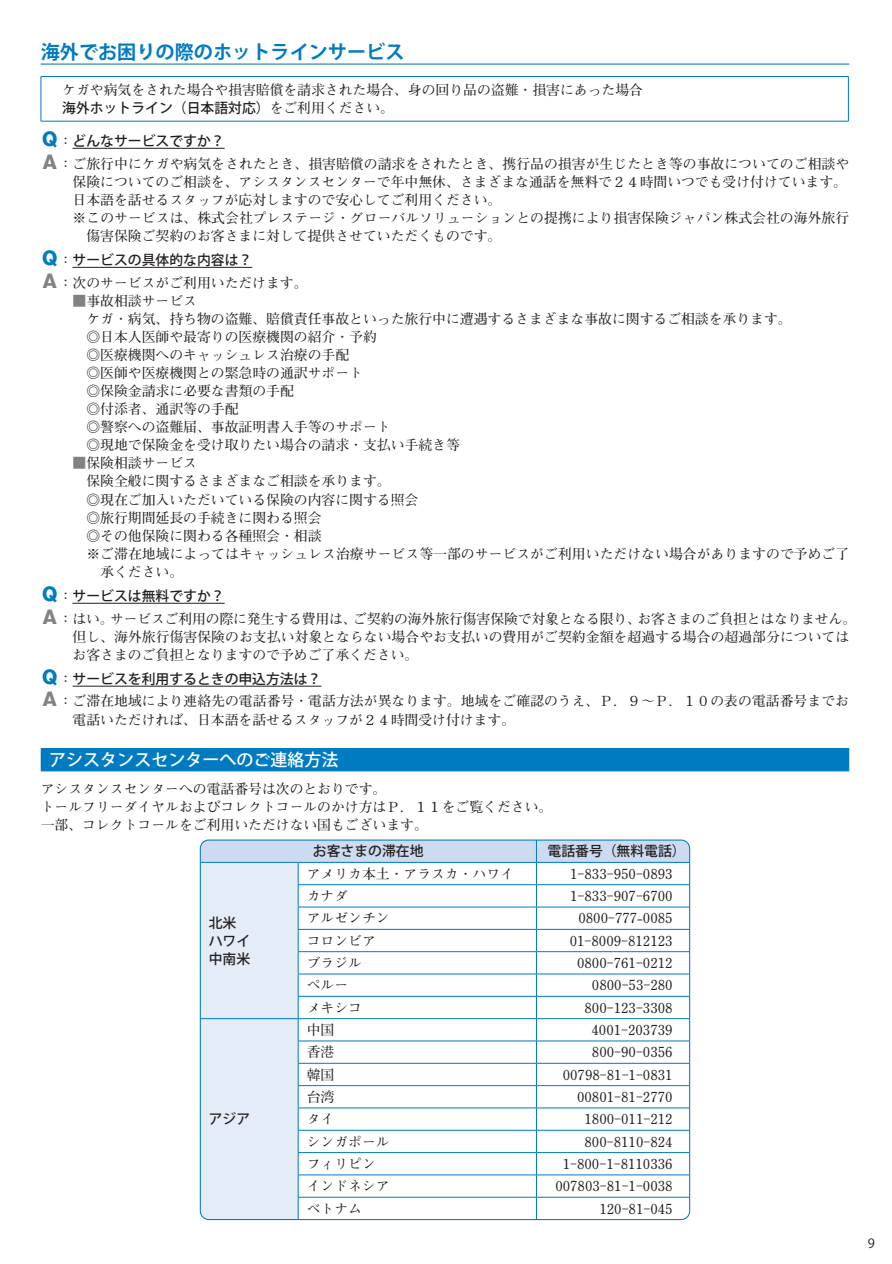
<style>
.page{position:relative;width:892px;height:1264px;background:#fff}
.page>*{position:absolute;margin:0;border:0;box-sizing:border-box;transform-origin:0 0}
.t1{font:700 19.2px "Koz Go Pro";color:#007bc2}
.t2{font:800 18px "Gothic MB101 Pro";color:#007bc2}
.t3{font:800 18px "Gothic MB101 Pro";color:#808285}
.t4{font:500 16.95px "Koz Go Pr 6 N";color:#fff}
.t5{font:700 13.8px/18.1px "Futo Min A101 Pro";color:#231f20}
.t6{font:500 13.8px/18.1px "Koz Go Pro";color:#231f20}
.t7{font:12.75px "Koz Go Pro";color:#231f20}
.s1{font-family:"Futo Min A101 Pro";font-weight:700}
.s2{color:#808285}
</style>
<div class="page">
<hr style="left:41px;top:64px;width:808px;height:1px;background:#007bc2">
<hr style="left:72px;top:148px;width:152px;height:1px;background:#231f20">
<hr style="left:72px;top:267px;width:180px;height:1px;background:#231f20">
<hr style="left:72px;top:603px;width:152px;height:1px;background:#231f20">
<hr style="left:72px;top:686px;width:249px;height:1px;background:#231f20">
<hr style="left:41px;top:76px;width:807px;height:1px;background:#007bc2">
<hr style="left:41px;top:77px;width:1px;height:44px;background:#007bc2">
<hr style="left:847px;top:77px;width:1px;height:44px;background:#007bc2">
<hr style="left:41px;top:121px;width:807px;height:1px;background:#007bc2">
<div style="left:41px;top:748px;width:808px;height:23px;background:#007bc2"></div>
<svg style="left:200px;top:840px;width:489px;height:380px"></svg>
<h1 class="t1" style="left:41px;top:40px;width:365px">海外でお困りの際のホットラインサービス</h1>
<p class="t5" style="left:62px;top:79px;width:582px">ケガや病気をされた場合や損害賠償を請求された場合、身の回り品の盗難・損害にあった場合</p>
<p class="t6" style="left:62px;top:100px;width:333px">海外ホットライン（日本語対応）<span class="s1">をご利用ください。</span></p>
<p class="t6" style="left:59px;top:133px;width:167px"><span class="s1">：</span>どんなサービスですか?</p>
<h2 class="t2" style="left:41px;top:124px;width:19px">Ｑ</h2>
<h2 class="t3" style="left:41px;top:147px;width:19px">Ａ</h2>
<p class="t5" style="left:59px;top:153px;width:791px">：ご旅行中にケガや病気をされたとき、損害賠償の請求をされたとき、携行品の損害が生じたとき等の事故についてのご相談や</p>
<p class="t5" style="left:73px;top:171px;width:775px">保険についてのご相談を、アシスタンスセンターで年中無休、さまざまな通話を無料で２４時間いつでも受け付けています。</p>
<p class="t5" style="left:73px;top:189px;width:430px">日本語を話せるスタッフが応対しますので安心してご利用ください。</p>
<p class="t5" style="left:73px;top:207px;width:778px">※このサービスは、株式会社プレステージ・グローバルソリューションとの提携により損害保険ジャパン株式会社の海外旅行</p>
<p class="t5" style="left:86px;top:225px;width:416px">傷害保険ご契約のお客さまに対して提供させていただくものです。</p>
<p class="t6" style="left:59px;top:252px;width:195px"><span class="s1">：</span>サービスの具体的な内容は?</p>
<h2 class="t2" style="left:41px;top:243px;width:19px">Ｑ</h2>
<h2 class="t3" style="left:41px;top:266px;width:19px">Ａ</h2>
<p class="t5" style="left:59px;top:272px;width:250px">：次のサービスがご利用いただけます。</p>
<p class="t5" style="left:86px;top:290px;width:706px;text-indent:-14px"><span class="s2">■</span>事故相談サービス<br>ケガ・病気、持ち物の盗難、賠償責任事故といった旅行中に遭遇するさまざまな事故に関するご相談を承ります。◎日本人医師や最寄りの医療機関の紹介・予約<br>◎医療機関へのキャッシュレス治療の手配<br>◎医師や医療機関との緊急時の通訳サポート<br>◎保険金請求に必要な書類の手配<br>◎付添者、通訳等の手配<br>◎警察への盗難届、事故証明書入手等のサポート<br>◎現地で保険金を受け取りたい場合の請求・支払い手続き等</p>
<p class="t5" style="left:73px;top:452px;width:126px"><span class="s2">■</span>保険相談サービス</p>
<p class="t5" style="left:86px;top:471px;width:306px">保険全般に関するさまざまなご相談を承ります。</p>
<p class="t5" style="left:86px;top:489px;width:333px">◎現在ご加入いただいている保険の内容に関する照会</p>
<p class="t5" style="left:86px;top:507px;width:236px">◎旅行期間延長の手続きに関わる照会</p>
<p class="t5" style="left:86px;top:525px;width:236px">◎その他保険に関わる各種照会・相談</p>
<p class="t5" style="left:86px;top:543px;width:764px">※ご滞在地域によってはキャッシュレス治療サービス等一部のサービスがご利用いただけない場合がありますので予めご了</p>
<p class="t5" style="left:100px;top:561px;width:84px">承ください。</p>
<p class="t6" style="left:59px;top:588px;width:167px"><span class="s1">：</span>サービスは無料ですか?</p>
<h2 class="t2" style="left:41px;top:579px;width:19px">Ｑ</h2>
<h2 class="t3" style="left:41px;top:602px;width:19px">Ａ</h2>
<p class="t5" style="left:110px;top:608px;width:248px">サービスご利用の際に発生する費用は、</p>
<p class="t5" style="left:59px;top:608px;width:56px">：はい。</p>
<p class="t5" style="left:637px;top:608px;width:220px">お客さまのご負担とはなりません。</p>
<p class="t5" style="left:353px;top:608px;width:289px">ご契約の海外旅行傷害保険で対象となる限り、</p>
<p class="t5" style="left:73px;top:626px;width:778px">但し、海外旅行傷害保険のお支払い対象とならない場合やお支払いの費用がご契約金額を超過する場合の超過部分についてはお客さまのご負担となりますので予めご了承ください。</p>
<p class="t6" style="left:59px;top:671px;width:264px"><span class="s1">：</span>サービスを利用するときの申込方法は?</p>
<h2 class="t2" style="left:41px;top:662px;width:19px">Ｑ</h2>
<h2 class="t3" style="left:41px;top:685px;width:19px">Ａ</h2>
<p class="t5" style="left:59px;top:691px;width:791px">：ご滞在地域により連絡先の電話番号・電話方法が異なります。地域をご確認のうえ、Ｐ．９～Ｐ．１０の表の電話番号までお</p>
<p class="t5" style="left:73px;top:709px;width:444px">電話いただければ、日本語を話せるスタッフが２４時間受け付けます。</p>
<p class="t4" style="left:49px;top:750px;width:291px">アシスタンスセンターへのご連絡方法</p>
<p class="t5" style="left:41px;top:778px;width:513px">アシスタンスセンターへの電話番号は次のとおりです。<br>トールフリーダイヤルおよびコレクトコールのかけ方はＰ．１１をご覧ください。一部、コレクトコールをご利用いただけない国もございます。</p>
<p class="t6" style="left:209px;top:914px;width:43px">北米ハワイ中南米</p>
<p class="t6" style="left:209px;top:1111px;width:43px">アジア</p>
<p class="t6" style="left:313px;top:843px;width:112px">お客さまの滞在地</p>
<p class="t6" style="left:547px;top:843px;width:140px">電話番号（無料電話(</p>
<p class="t5" style="left:306px;top:863px;width:209px">アメリカ本土・アラスカ・ハワイ</p>
<p class="t5" style="left:570px;top:863px;width:104px">1-833-950-0893</p>
<p class="t5" style="left:306px;top:885px;width:43px">カナダ</p>
<p class="t5" style="left:570px;top:885px;width:104px">1-833-907-6700</p>
<p class="t5" style="left:306px;top:908px;width:84px">アルゼンチン</p>
<p class="t5" style="left:578px;top:908px;width:96px">0800-777-0085</p>
<p class="t5" style="left:306px;top:930px;width:71px">コロンビア</p>
<p class="t5" style="left:569px;top:930px;width:104px">01-8009-812123</p>
<p class="t5" style="left:306px;top:952px;width:57px">ブラジル</p>
<p class="t5" style="left:577px;top:952px;width:97px">0800-761-0212</p>
<p class="t5" style="left:306px;top:974px;width:43px">ペルー</p>
<p class="t5" style="left:592px;top:974px;width:82px">0800-53-280</p>
<p class="t5" style="left:306px;top:997px;width:57px">メキシコ</p>
<p class="t5" style="left:584px;top:997px;width:90px">800-123-3308</p>
<p class="t5" style="left:306px;top:1019px;width:29px">中国</p>
<p class="t5" style="left:591px;top:1019px;width:83px">4001-203739</p>
<p class="t5" style="left:306px;top:1041px;width:29px">香港</p>
<p class="t5" style="left:592px;top:1041px;width:82px">800-90-0356</p>
<p class="t5" style="left:306px;top:1064px;width:29px">韓国</p>
<p class="t5" style="left:562px;top:1064px;width:111px">00798-81-1-0831</p>
<p class="t5" style="left:306px;top:1086px;width:29px">台湾</p>
<p class="t5" style="left:577px;top:1086px;width:97px">00801-81-2770</p>
<p class="t5" style="left:306px;top:1108px;width:29px">タイ</p>
<p class="t5" style="left:584px;top:1108px;width:90px">1800-011-212</p>
<p class="t5" style="left:306px;top:1131px;width:84px">シンガポール</p>
<p class="t5" style="left:584px;top:1131px;width:90px">800-8110-824</p>
<p class="t5" style="left:306px;top:1153px;width:71px">フィリピン</p>
<p class="t5" style="left:562px;top:1153px;width:111px">1-800-1-8110336</p>
<p class="t5" style="left:306px;top:1175px;width:84px">インドネシア</p>
<p class="t5" style="left:555px;top:1175px;width:119px">007803-81-1-0038</p>
<p class="t5" style="left:306px;top:1198px;width:57px">ベトナム</p>
<p class="t5" style="left:599px;top:1198px;width:75px">120-81-045</p>
<p class="t7" style="left:867px;top:1235px;width:9px">9</p>
</div>
